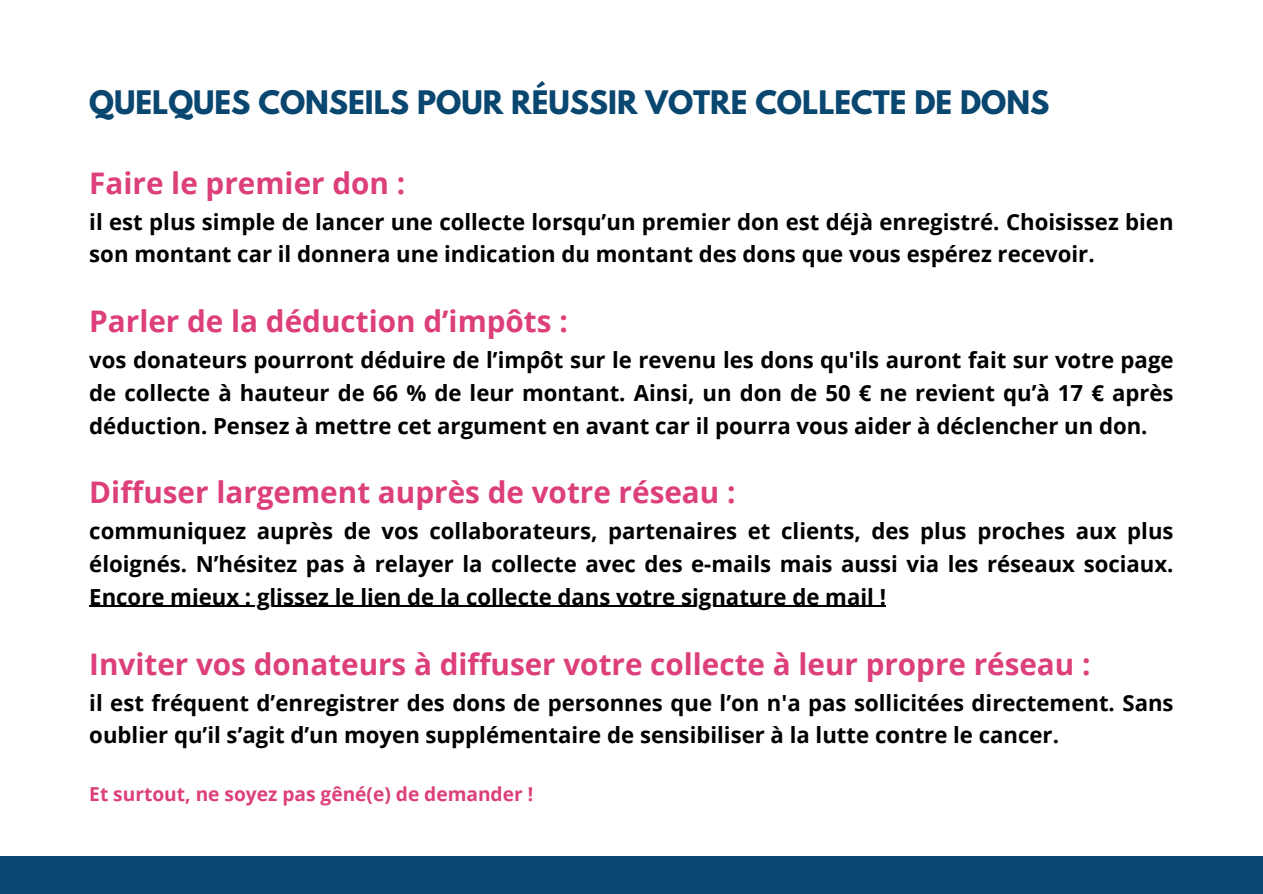
<style>
.page{position:relative;width:1263px;height:894px;background:#fff}
.page>*{position:absolute;margin:0;border:0;box-sizing:border-box;transform-origin:0 0}
.t1{font:700 29.7px "Open Sans";color:#dc3f7a}
.t2{font:700 28.65px "League Spartan";color:#094770}
.t3{font:700 22.2px/32.7px "Open Sans";color:#000}
.t4{font:700 19.2px "Open Sans";color:#dc3f7a}
</style>
<div class="page">
<div style="left:0;top:855px;width:1263px;height:38px;background:#094770"></div>
<hr style="left:89px;top:605px;width:797px;height:1px;background:#000">
<p class="t2" style="left:89px;top:88px;width:962px">QUELQUES CONSEILS POUR RÉUSSIR VOTRE COLLECTE DE DONS</p>
<h2 class="t1" style="left:89px;top:162px;width:317px">Faire le premier don :</h2>
<h2 class="t3" style="left:89px;top:205px;width:1086px">il est plus simple de lancer une collecte lorsqu’un premier don est déjà enregistré. Choisissez bien son montant car il donnera une indication du montant des dons que vous espérez recevoir.</h2>
<h2 class="t1" style="left:89px;top:300px;width:480px">Parler de la déduction d’impôts :</h2>
<h2 class="t3" style="left:89px;top:343px;width:1086px;text-align:justify">vos donateurs pourront déduire de l’impôt sur le revenu les dons qu'ils auront fait sur votre page de collecte à hauteur de 66 % de leur montant. Ainsi, un don de 50 € ne revient qu’à 17 € après déduction. Pensez à mettre cet argument en avant car il pourra vous aider à déclencher un don.</h2>
<h2 class="t1" style="left:89px;top:471px;width:648px">Diffuser largement auprès de votre réseau :</h2>
<h2 class="t3" style="left:89px;top:514px;width:1086px">communiquez auprès de vos collaborateurs, partenaires et clients, des plus proches aux plus éloignés. N’hésitez pas à relayer la collecte avec des e-mails mais aussi via les réseaux sociaux.</h2>
<h2 class="t3" style="left:89px;top:579px;width:798px">Encore mieux : glissez le lien de la collecte dans votre signature de mail !</h2>
<h2 class="t1" style="left:89px;top:642px;width:1003px">Inviter vos donateurs à diffuser votre collecte à leur propre réseau :</h2>
<h2 class="t3" style="left:89px;top:685px;width:1086px">il est fréquent d’enregistrer des dons de personnes que l’on n'a pas sollicitées directement. Sans oublier qu’il s’agit d’un moyen supplémentaire de sensibiliser à la lutte contre le cancer.</h2>
<p class="t4" style="left:89px;top:779px;width:445px">Et surtout, ne soyez pas gêné(e) de demander !</p>
</div>
